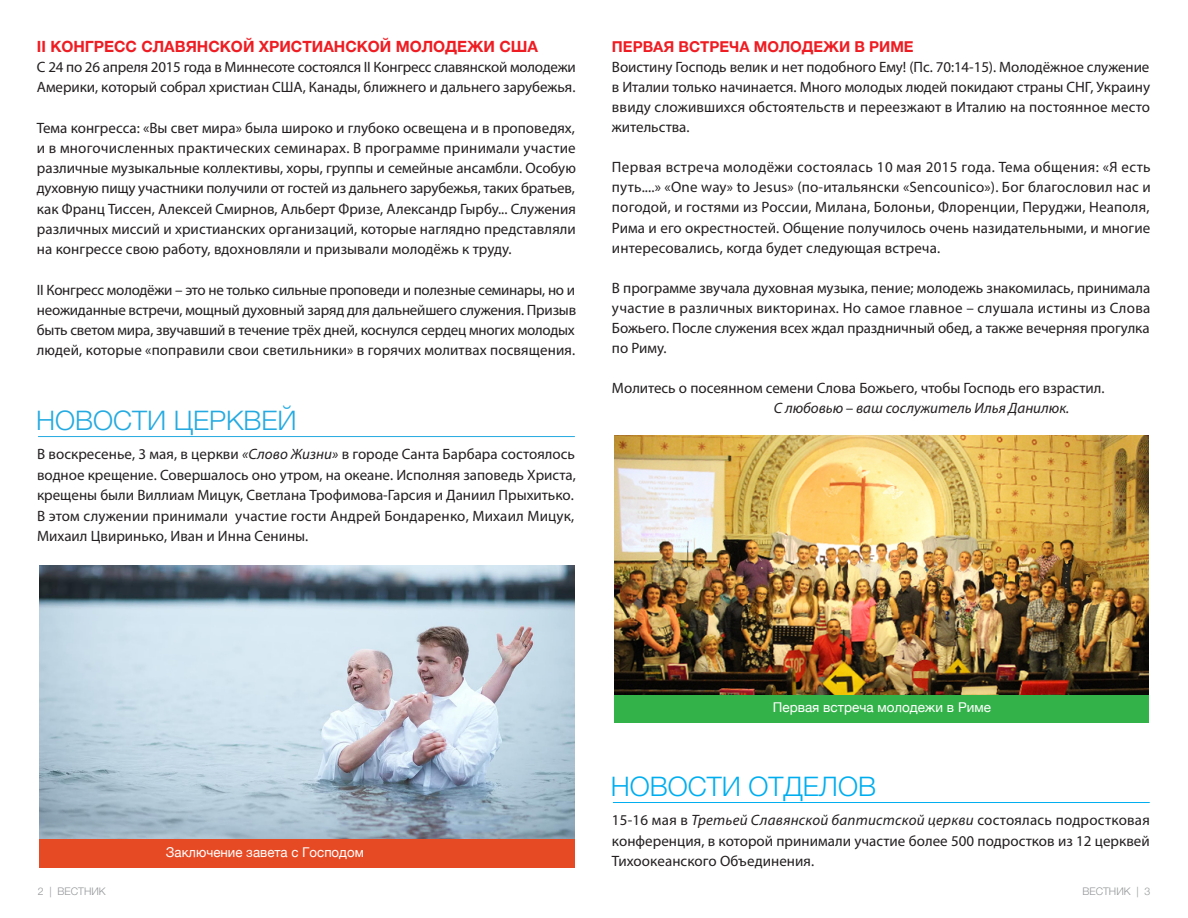
<style>
.page{position:relative;width:1188px;height:918px;background:#fff}
.page>*{position:absolute;margin:0;border:0;box-sizing:border-box;transform-origin:0 0}
.t1{font:300 27px "Helvetica Neue";color:#24aae1}
.t2{font:300 27px "Helvetica Neue";color:#00aeef}
.t3{font:700 15.45px "Helvetica Neue";color:#ee1d23}
.t4{font:15px/20.1px "Myriad Pro";color:#231f20;text-align:justify}
.t5{font:italic 15px "Myriad Pro";color:#231f20}
.t6{font:700 15px "Helvetica Neue";color:#ee1d23}
.t7{font:13.5px "Helvetica Neue";color:#fff}
.t8{font:300 10.5px "Helvetica Neue";color:#939598}
.s1{font-style:italic}
</style>
<div class="page">
<img style="left:39px;top:565px;width:536px;height:274px">
<div style="left:36px;top:839px;width:541px;height:28px;background:#e64a24"></div>
<img style="left:614px;top:436px;width:535px;height:259px">
<div style="left:611px;top:695px;width:540px;height:28px;background:#34b24a"></div>
<div style="left:575px;top:409px;width:38px;height:477px;background:#fff"></div>
<div style="left:1150px;top:49px;width:38px;height:716px;background:#fff"></div>
<div style="left:0;top:552px;width:38px;height:317px;background:#fff"></div>
<hr style="left:38px;top:436px;width:537px;height:1px;background:#24aae1">
<hr style="left:613px;top:802px;width:537px;height:1px;background:#00aeef">
<p class="t3" style="left:37px;top:32px;width:503px">II КОНГРЕСС СЛАВЯНСКОЙ ХРИСТИАНСКОЙ МОЛОДЕЖИ США</p>
<p class="t4" style="left:37px;top:57px;width:540px">С 24 по 26 апреля 2015 года в Миннесоте состоялся II Конгресс славянской молодежи<br>Америки, который собрал христиан США, Канады, ближнего и дальнего зарубежья.</p>
<p class="t4" style="left:37px;top:117px;width:541px">Тема конгресса: «Вы свет мира» была широко и глубоко освещена и в проповедях, и в многочисленных практических семинарах. В программе принимали участие различные музыкальные коллективы, хоры, группы и семейные ансамбли. Особую духовную пищу участники получили от гостей из дальнего зарубежья, таких братьев, как Франц Тиссен, Алексей Смирнов, Альберт Фризе, Александр Гырбу... Служения различных миссий и христианских организаций, которые наглядно представляли на конгрессе свою работу, вдохновляли и призывали молодёжь к труду.</p>
<p class="t4" style="left:37px;top:279px;width:541px">II Конгресс молодёжи – это не только сильные проповеди и полезные семинары, но и неожиданные встречи, мощный духовный заряд для дальнейшего служения. Призыв быть светом мира, звучавший в течение трёх дней, коснулся сердец многих молодых людей, которые «поправили свои светильники» в горячих молитвах посвящения.</p>
<h1 class="t1" style="left:36px;top:399px;width:262px">НОВОСТИ ЦЕРКВЕЙ</h1>
<p class="t4" style="left:37px;top:444px;width:540px;text-align:left">В воскресенье, 3 мая, в церкви <span class="s1">«Слово Жизни»</span> в городе Санта Барбара состоялось водное крещение. Совершалось оно утром, на океане. Исполняя заповедь Христа, крещены были Виллиам Мицук, Светлана Трофимова-Гарсия и Даниил Прыхитько.<br>В этом служении принимали участие гости Андрей Бондаренко, Михаил Мицук, Михаил Цвиринько, Иван и Инна Сенины.</p>
<p class="t6" style="left:612px;top:33px;width:303px">ПЕРВАЯ ВСТРЕЧА МОЛОДЕЖИ В РИМЕ</p>
<p class="t4" style="left:612px;top:56px;width:540px">Воистину Господь велик и нет подобного Ему! (Пс. 70:14-15). Молодёжное служение в Италии только начинается. Много молодых людей покидают страны СНГ, Украину ввиду сложившихся обстоятельств и переезжают в Италию на постоянное место жительства.</p>
<p class="t4" style="left:612px;top:157px;width:540px">Первая встреча молодёжи состоялась 10 мая 2015 года. Тема общения: «Я есть путь....» «One way» to Jesus» (по-итальянски «Sencounico»). Бог благословил нас и погодой, и гостями из России, Милана, Болоньи, Флоренции, Перуджи, Неаполя, Рима и его окрестностей. Общение получилось очень назидательными, и многие интересовались, когда будет следующая встреча.</p>
<p class="t4" style="left:612px;top:278px;width:540px">В программе звучала духовная музыка, пение; молодежь знакомилась, принимала участие в различных викторинах. Но самое главное – слушала истины из Слова Божьего. После служения всех ждал праздничный обед, а также вечерняя прогулка по Риму.</p>
<p class="t4" style="left:612px;top:378px;width:494px">Молитесь о посеянном семени Слова Божьего, чтобы Господь его взрастил.</p>
<p class="t5" style="left:774px;top:399px;width:297px">С любовью – ваш сослужитель Илья Данилюк.</p>
<p class="t7" style="left:166px;top:841px;width:200px">Заключение завета с Господом</p>
<p class="t7" style="left:773px;top:696px;width:220px">Первая встреча молодежи в Риме</p>
<h1 class="t2" style="left:611px;top:765px;width:267px">НОВОСТИ ОТДЕЛОВ</h1>
<p class="t4" style="left:612px;top:810px;width:540px">15-16 мая в <span class="s1">Третьей Славянской баптистской церкви</span> состоялась подростковая конференция, в которой принимали участие более 500 подростков из 12 церквей Тихоокеанского Объединения.</p>
<p class="t8" style="left:38px;top:883px;width:69px">2 | ВЕСТНИК</p>
<p class="t8" style="left:1082px;top:883px;width:69px">ВЕСТНИК | 3</p>
</div>
